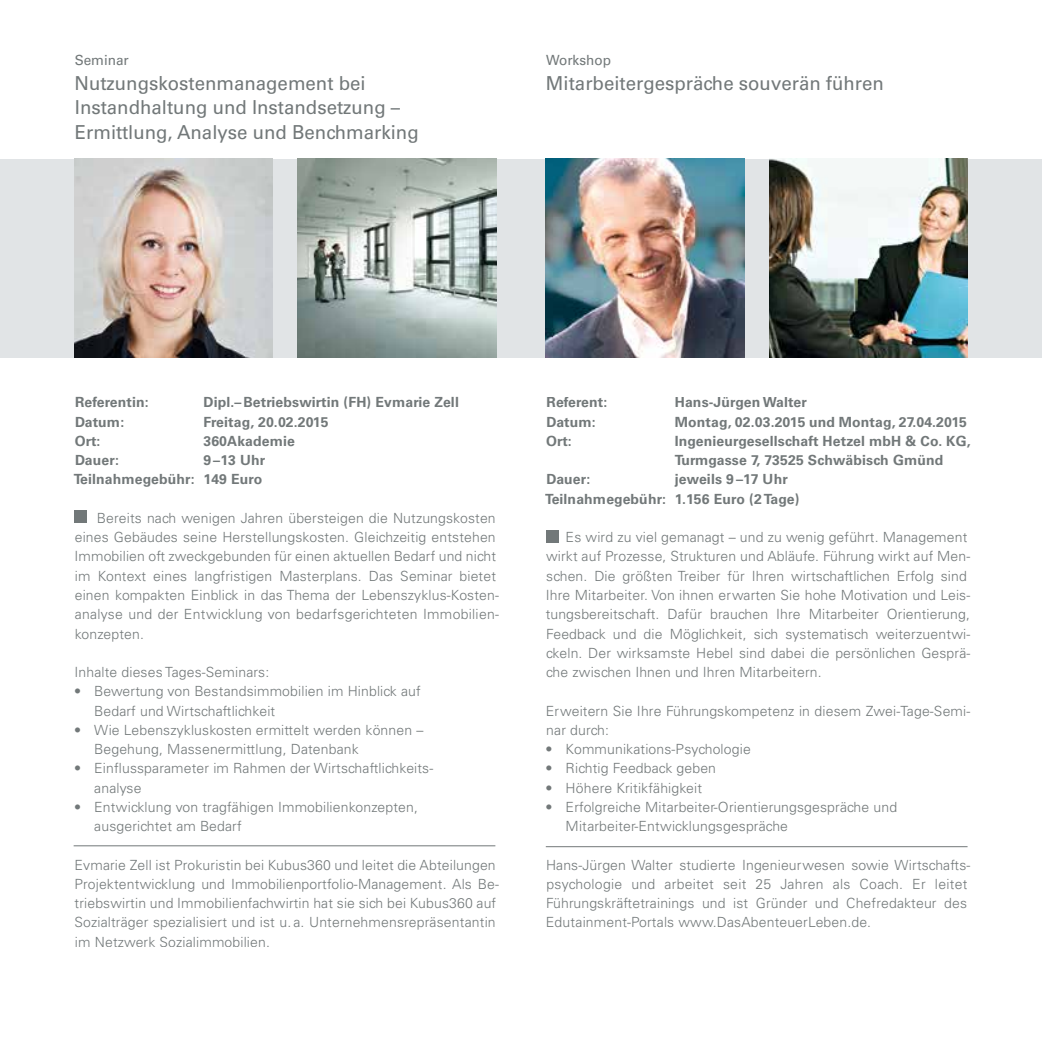
<style>
.page{position:relative;width:1042px;height:1042px;background:#fff}
.page>*{position:absolute;margin:0;border:0;box-sizing:border-box;transform-origin:0 0}
.t1{font:19.25px/24.5px "Univers";color:#727879}
.t2{font:300 14px/19.2px "Univers";letter-spacing:.01em;color:#727879}
.t3{font:700 14px/19.2px "Univers";letter-spacing:.01em;color:#727879}
.t4{font:14px "Univers";color:#727879}
</style>
<div class="page">
<div style="left:0;top:159px;width:1042px;height:198px;background:#e1e4e6"></div>
<div style="left:74px;top:510px;width:13px;height:13px;background:#727879"></div>
<div style="left:546px;top:530px;width:12px;height:12px;background:#727879"></div>
<img style="left:74px;top:159px;width:199px;height:198px">
<img style="left:298px;top:159px;width:198px;height:198px">
<img style="left:546px;top:159px;width:198px;height:198px">
<img style="left:769px;top:159px;width:198px;height:198px">
<hr style="left:74px;top:845px;width:421px;height:1px;background:#727879">
<hr style="left:546px;top:846px;width:421px;height:1px;background:#727879">
<p class="t4" style="left:75px;top:52px;width:56px">Seminar</p>
<h1 class="t1" style="left:74px;top:71px;width:346px">Nutzungskostenmanagement bei<br>Instandhaltung und Instandsetzung –<br>Ermittlung, Analyse und Benchmarking</h1>
<p class="t4" style="left:546px;top:52px;width:66px">Workshop</p>
<h1 class="t1" style="left:546px;top:71px;width:339px">Mitarbeitergespräche souverän führen</h1>
<p class="t3" style="left:75px;top:393px;width:75px">Referentin:</p>
<p class="t3" style="left:203px;top:393px;width:257px">Dipl.–Betriebswirtin (FH) Evmarie Zell</p>
<p class="t3" style="left:75px;top:412px;width:51px">Datum:</p>
<p class="t3" style="left:203px;top:412px;width:127px">Freitag, 20.02.2015</p>
<p class="t3" style="left:75px;top:431px;width:27px">Ort:</p>
<p class="t3" style="left:203px;top:431px;width:93px">360Akademie</p>
<p class="t3" style="left:75px;top:451px;width:45px">Dauer:</p>
<p class="t3" style="left:74px;top:451px;width:193px;text-align:right">9 –13 Uhr<br>Teilnahmegebühr: 149 Euro</p>
<p class="t2" style="left:74px;top:508px;width:426px;text-indent:22px">Bereits nach wenigen Jahren übersteigen die Nutzungskosten eines Gebäudes seine Herstellungskosten. Gleichzeitig entstehen Immobilien oft zweckgebunden für einen aktuellen Bedarf und nicht im Kontext eines langfristigen Masterplans. Das Seminar bietet einen kompakten Einblick in das Thema der Lebenszyklus-Kosten&shy;analyse und der Entwicklung von bedarfsgerichteten Immobilien&shy;konzepten.</p>
<p class="t2" style="left:74px;top:662px;width:196px">Inhalte dieses Tages-Seminars:</p>
<p class="t2" style="left:94px;top:682px;width:328px;text-indent:-20px">• Bewertung von Bestandsimmobilien im Hinblick auf<br>Bedarf und Wirtschaftlichkeit</p>
<p class="t2" style="left:94px;top:720px;width:330px;text-indent:-20px">• Wie Lebenszykluskosten ermittelt werden können –<br>Begehung, Massenermittlung, Datenbank</p>
<p class="t2" style="left:94px;top:759px;width:340px;text-indent:-20px">• Einflussparameter im Rahmen der Wirtschaftlichkeits&shy;analyse</p>
<p class="t2" style="left:94px;top:797px;width:325px;text-indent:-20px">• Entwicklung von tragfähigen Immobilienkonzepten, ausgerichtet am Bedarf</p>
<p class="t2" style="left:74px;top:855px;width:426px">Evmarie Zell ist Prokuristin bei Kubus360 und leitet die Abteilungen Projektentwicklung und Immobilienportfolio-Management. Als Be&shy;triebswirtin und Immobilienfachwirtin hat sie sich bei Kubus360 auf Sozialträger spezialisiert und ist u. a. Unternehmensrepräsentantin im Netzwerk Sozialimmobilien.</p>
<p class="t3" style="left:546px;top:393px;width:62px">Referent:</p>
<p class="t3" style="left:675px;top:393px;width:133px">Hans-Jürgen Walter</p>
<p class="t3" style="left:546px;top:412px;width:51px">Datum:</p>
<p class="t3" style="left:675px;top:412px;width:294px">Montag, 02.03.2015 und Montag, 27.04.2015</p>
<p class="t3" style="left:546px;top:431px;width:27px">Ort:</p>
<p class="t3" style="left:675px;top:431px;width:297px">Ingenieurgesellschaft Hetzel mbH &amp; Co. KG,<br>Turmgasse 7, 73525 Schwäbisch Gmünd</p>
<p class="t3" style="left:546px;top:470px;width:45px">Dauer:</p>
<p class="t3" style="left:545px;top:470px;width:256px;text-indent:130px">jeweils 9 –17 Uhr<br>Teilnahmegebühr: 1.156 Euro (2 Tage)</p>
<p class="t2" style="left:546px;top:528px;width:426px;text-indent:20px">Es wird zu viel gemanagt – und zu wenig geführt. Management wirkt auf Prozesse, Strukturen und Abläufe. Führung wirkt auf Men&shy;schen. Die größten Treiber für Ihren wirtschaftlichen Erfolg sind Ihre Mitarbeiter. Von ihnen erwarten Sie hohe Motivation und Leis&shy;tungsbereitschaft. Dafür brauchen Ihre Mitarbeiter Orientierung, Feedback und die Möglichkeit, sich systematisch weiterzuentwi&shy;ckeln. Der wirksamste Hebel sind dabei die persönlichen Gesprä&shy;che zwischen Ihnen und Ihren Mitarbeitern.</p>
<p class="t2" style="left:546px;top:701px;width:426px">Erweitern Sie Ihre Führungskompetenz in diesem Zwei-Tage-Semi&shy;nar durch:</p>
<p class="t2" style="left:545px;top:739px;width:207px">• Kommunikations-Psychologie</p>
<p class="t2" style="left:545px;top:759px;width:172px">• Richtig Feedback geben</p>
<p class="t2" style="left:545px;top:778px;width:158px">• Höhere Kritikfähigkeit</p>
<p class="t2" style="left:566px;top:797px;width:333px;text-indent:-20px">• Erfolgreiche Mitarbeiter-Orientierungsgespräche und<br>Mitarbeiter-Entwicklungsgespräche</p>
<p class="t2" style="left:546px;top:855px;width:426px">Hans-Jürgen Walter studierte Ingenieurwesen sowie Wirtschafts&shy;psychologie und arbeitet seit 25 Jahren als Coach. Er leitet Führungskräftetrainings und ist Gründer und Chefredakteur des Edutainment-Portals www.DasAbenteuerLeben.de.</p>
</div>
